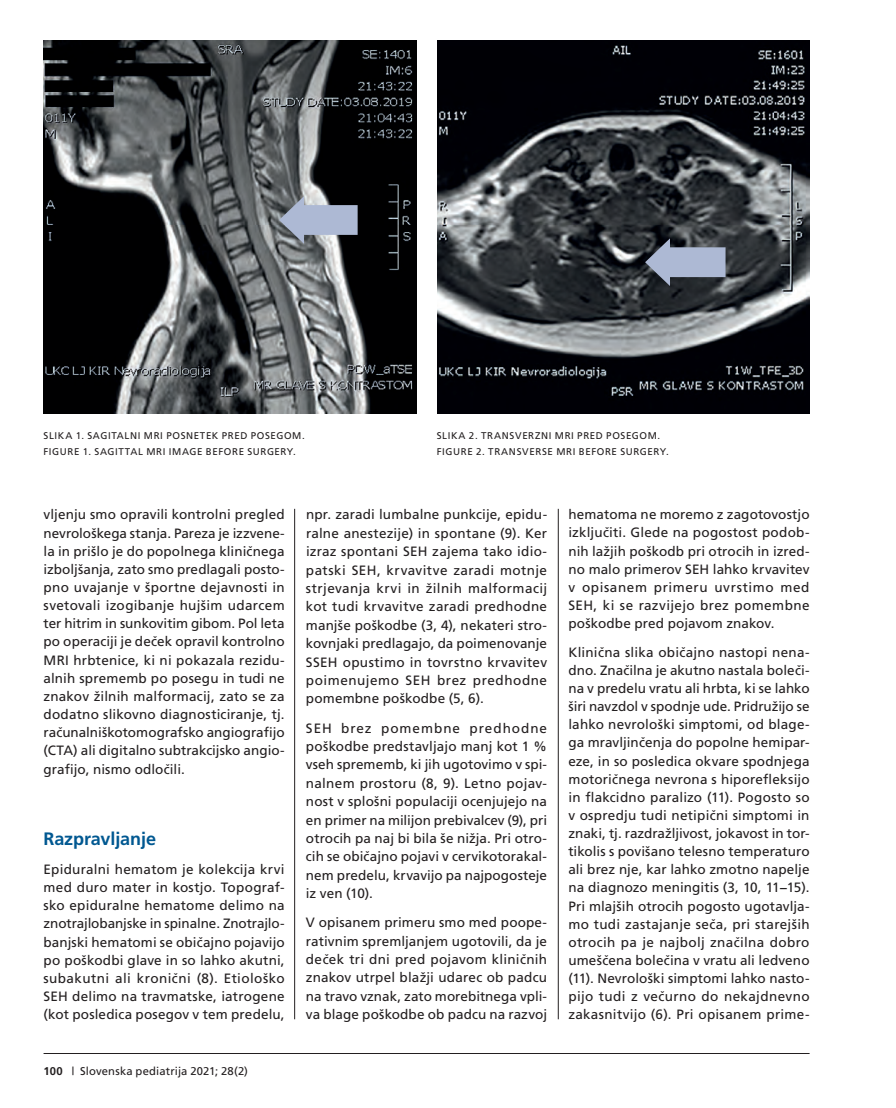
<style>
.page{position:relative;width:896px;height:1108px;background:#fff}
.page>*{position:absolute;margin:0;border:0;box-sizing:border-box;transform-origin:0 0}
.t1{font:700 18px "Slo Frutiger";letter-spacing:-.005em;color:#015891}
.t2{font:13.5px/18.1px "Slo Frutiger Roman";letter-spacing:.01em;color:#231f20;text-align:justify}
.t3{font:11.25px "Slo Frutiger Roman";letter-spacing:.01em;color:#231f20}
.t4{font:9.75px "Slo Frutiger Roman";letter-spacing:.06em;color:#231f20}
.s1{font-family:"Slo Frutiger";font-weight:700}
</style>
<div class="page">
<hr style="left:44px;top:1053px;width:765px;height:1px;background:#231f20">
<hr style="left:294px;top:509px;width:1px;height:510px;background:#231f20">
<hr style="left:558px;top:509px;width:1px;height:510px;background:#231f20">
<img style="left:44px;top:41px;width:372px;height:372px">
<img style="left:437px;top:41px;width:372px;height:372px">
<svg style="left:279px;top:196px;width:78px;height:48px;background:#8e96a7"></svg>
<svg style="left:645px;top:238px;width:80px;height:48px;background:#767f90"></svg>
<p class="t4" style="left:44px;top:430px;width:8px">Slika</p>
<p class="t4" style="left:76px;top:430px;width:34px">1. Sagitalni</p>
<p class="t4" style="left:144px;top:430px;width:30px">MRI posnetek</p>
<p class="t4" style="left:222px;top:430px;width:7px">pre</p>
<p class="t4" style="left:240px;top:430px;width:18px">d pose</p>
<p class="t4" style="left:276px;top:430px;width:12px">gom</p>
<p class="t4" style="left:302px;top:430px;width:4px">.</p>
<p class="t4" style="left:44px;top:446px;width:20px">Figure</p>
<p class="t4" style="left:83px;top:446px;width:34px">1. Sagittal</p>
<p class="t4" style="left:146px;top:446px;width:30px">MRI ima</p>
<p class="t4" style="left:189px;top:446px;width:25px">ge before</p>
<p class="t4" style="left:247px;top:446px;width:8px">sur</p>
<p class="t4" style="left:267px;top:446px;width:30px">ger y.</p>
<p class="t4" style="left:436px;top:430px;width:8px">Slika</p>
<p class="t4" style="left:469px;top:430px;width:20px">2. Transverzni</p>
<p class="t4" style="left:554px;top:430px;width:29px">MRI pre</p>
<p class="t4" style="left:595px;top:430px;width:18px">d pose</p>
<p class="t4" style="left:631px;top:430px;width:12px">gom</p>
<p class="t4" style="left:657px;top:430px;width:4px">.</p>
<p class="t4" style="left:436px;top:446px;width:20px">Figure</p>
<p class="t4" style="left:476px;top:446px;width:20px">2. Transverse</p>
<p class="t4" style="left:556px;top:446px;width:31px">MRI before</p>
<p class="t4" style="left:620px;top:446px;width:8px">sur</p>
<p class="t4" style="left:639px;top:446px;width:30px">ger y.</p>
<p class="t2" style="left:44px;top:505px;width:242px">vljenju smo opravili kontrolni pregled nevrološkega stanja. Pareza je izzvene&shy;la in prišlo je do popolnega kliniËnega izboljšanja, zato smo predlagali posto&shy;pno uvajanje v športne dejavnosti in svetovali izogibanje hujšim udarcem ter hitrim in sunkovitim gibom. Pol leta po operaciji je deËek opravil kontrolno MRI hrbtenice, ki ni pokazala rezidu&shy;alnih sprememb po posegu in tudi ne znakov žilnih malformacij, zato se za dodatno slikovno diagnosticiranje, tj. raËunalniškotomografsko angiografijo (CTA) ali digitalno subtrakcijsko angio&shy;grafijo, nismo odloËili.</p>
<h1 class="t1" style="left:44px;top:828px;width:114px">Razpravljanje</h1>
<p class="t2" style="left:44px;top:860px;width:242px">Epiduralni hematom je kolekcija krvi med duro mater in kostjo. Topograf&shy;sko epiduralne hematome delimo na znotrajlobanjske in spinalne. Znotrajlo&shy;banjski hematomi se obiËajno pojavijo po poškodbi glave in so lahko akutni, subakutni ali kroniËni (8). Etiološko SEH delimo na travmatske, iatrogene (kot posledica posegov v tem predelu,</p>
<p class="t3" style="left:44px;top:1064px;width:206px"><span class="s1">100</span> | Slovenska pediatrija 2021; 28(2)</p>
<p class="t2" style="left:306px;top:505px;width:242px">npr. zaradi lumbalne punkcije, epidu&shy;ralne anestezije) in spontane (9). Ker izraz spontani SEH zajema tako idio&shy;patski SEH , krvavitve zaradi motnje strjevanja krvi in žilnih malformacij kot tudi krvavitve zaradi predhodne manjše poškodbe (3, 4), nekateri stro&shy;kovnjaki predlagajo, da poimenovanje SSEH opustimo in tovrstno krvavitev poimenujemo SEH brez predhodne pomembne poškodbe (5, 6).</p>
<p class="t2" style="left:306px;top:718px;width:242px">SEH brez pomembne predhodne poškodbe predstavljajo manj kot 1 % vseh sprememb, ki jih ugotovimo v spi&shy;nalnem prostoru (8, 9). Letno pojav&shy;nost v splošni populaciji ocenjujejo na en primer na milijon prebivalcev (9), pri otrocih pa naj bi bila še nižja. Pri otro&shy;cih se obiËajno pojavi v cervikotorakal&shy;nem predelu, krvavijo pa najpogosteje iz ven (10).</p>
<p class="t2" style="left:306px;top:913px;width:242px">V opisanem primeru smo med poope&shy;rativnim spremljanjem ugotovili, da je deËek tri dni pred pojavom kliniËnih znakov utrpel blažji udarec ob padcu na travo vznak, zato morebitnega vpli&shy;va blage poškodbe ob padcu na razvoj</p>
<p class="t2" style="left:568px;top:505px;width:242px">hematoma ne moremo z zagotovostjo izkljuËiti. Glede na pogostost podob&shy;nih lažjih poškodb pri otrocih in izred&shy;no malo primerov SEH lahko krvavitev v opisanem primeru uvrstimo med SEH, ki se razvijejo brez pomembne poškodbe pred pojavom znakov.</p>
<p class="t2" style="left:568px;top:643px;width:242px">KliniËna slika obiËajno nastopi nena&shy;dno. ZnaËilna je akutno nastala boleËi&shy;na v predelu vratu ali hrbta, ki se lahko širi navzdol v spodnje ude. Pridružijo se lahko nevrološki simptomi, od blage&shy;ga mravljinËenja do popolne hemipar&shy;eze, in so posledica okvare spodnjega motoriËnega nevrona s hiporefleksijo in flakcidno paralizo (11). Pogosto so v ospredju tudi netipiËni simptomi in znaki, tj. razdražljivost, jokavost in tor&shy;tikolis s povišano telesno temperaturo ali brez nje, kar lahko zmotno napelje na diagnozo meningitis (3, 10, 11−15).<br>Pri mlajših otrocih pogosto ugotavlja&shy;mo tudi zastajanje seËa, pri starejših otrocih pa je najbolj znaËilna dobro umešËena boleËina v vratu ali ledveno (11). Nevrološki simptomi lahko nasto&shy;pijo tudi z veËurno do nekajdnevno zakasnitvijo (6). Pri opisanem prime-</p>
</div>
